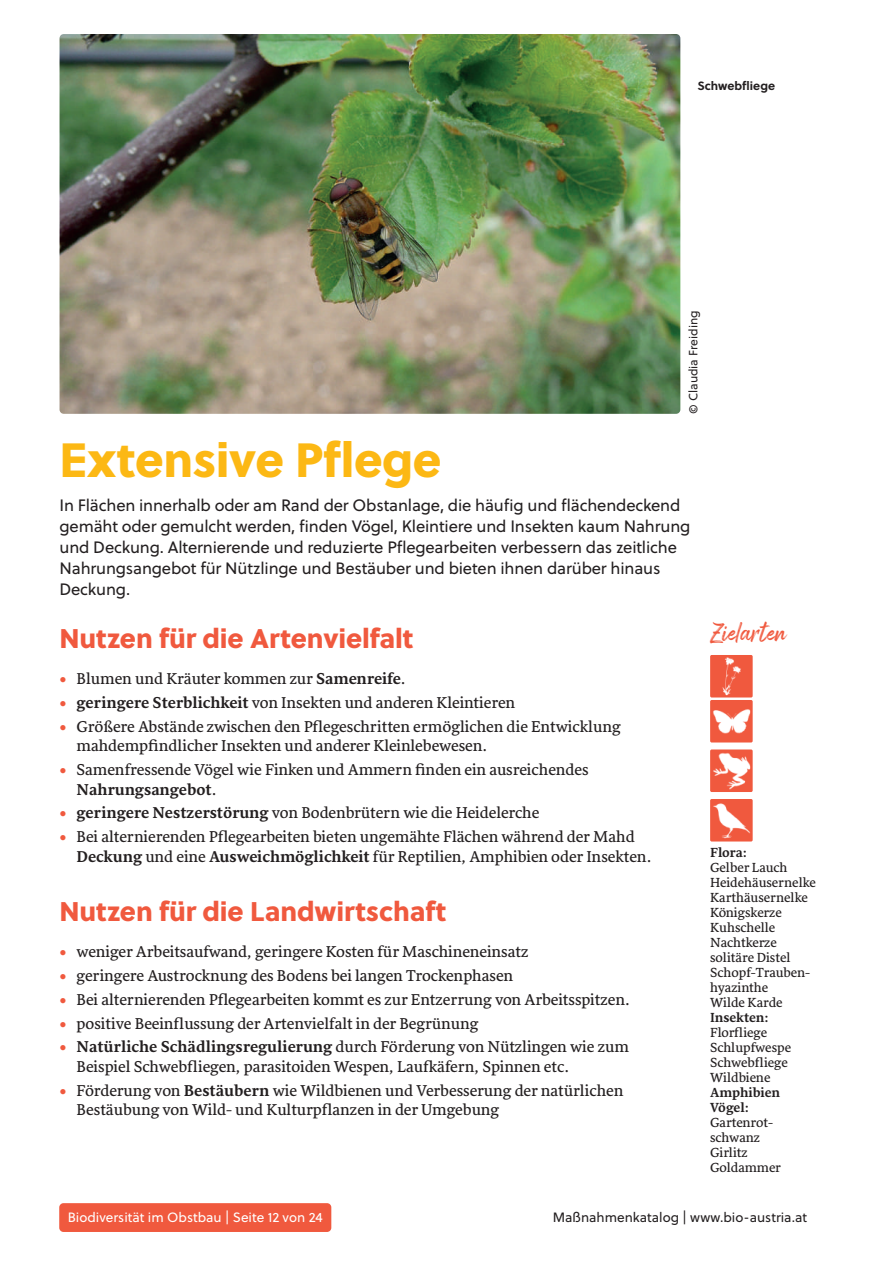
<style>
.page{position:relative;width:893px;height:1263px;background:#fff}
.page>*{position:absolute;margin:0;border:0;box-sizing:border-box;transform-origin:0 0}
.t1{font:48px "Soleil Xb";letter-spacing:-.01em;color:#fcb814}
.t2{font:27px "Soleil Xb";letter-spacing:-.005em;color:#f0593e}
.t3{font:24px "Arsilon";color:#f0593e}
.t4{font:16.5px/21px "Soleil";letter-spacing:-.01em;color:#231f20}
.t5{font:16.2px/19.5px "Sirba";color:#231f20}
.t6{font:13.5px/15px "Sirba";color:#231f20}
.t7{font:13.5px "Soleil";color:#fff}
.t8{font:13.5px "Soleil";color:#231f20}
.t9{font:700 13.5px/15px "Sirba";letter-spacing:-.005em;color:#231f20}
.t10{font:12px "Soleil";color:#231f20}
.t11{font:700 12px "Soleil";color:#231f20}
.s1{color:#f0593e}
.s2{font-weight:700}
</style>
<div class="page">
<div style="left:59px;top:1203px;width:272px;height:29px;background:#f0593e;border-radius:4px"></div>
<img style="left:60px;top:34px;width:620px;height:380px">
<img style="left:710px;top:655px;width:43px;height:42px">
<img style="left:710px;top:700px;width:43px;height:42px">
<img style="left:710px;top:749px;width:43px;height:43px">
<img style="left:710px;top:799px;width:43px;height:42px">
<p class="t11" style="left:697px;top:78px;width:79px">Schwebfliege</p>
<p class="t10" style="left:686px;top:414px;width:105px;rotate:-90deg">© Claudia Freiding</p>
<h1 class="t1" style="left:60px;top:428px;width:384px">Extensive Pflege</h1>
<p class="t4" style="left:60px;top:495px;width:632px">In Flächen innerhalb oder am Rand der Obstanlage, die häufig und flächendeckend gemäht oder gemulcht werden, finden Vögel, Kleintiere und Insekten kaum Nahrung und Deckung. Alternierende und reduzierte Pflegearbeiten verbessern das zeitliche Nahrungsangebot für Nützlinge und Bestäuber und bieten ihnen darüber hinaus Deckung.</p>
<h2 class="t2" style="left:60px;top:620px;width:355px">Nutzen für die Artenvielfalt</h2>
<p class="t5" style="left:60px;top:670px;width:348px"><span class="s1">•</span> Blumen und Kräuter kommen zur <span class="s2">Samenreife</span>.</p>
<p class="t5" style="left:60px;top:693px;width:457px"><span class="s1">•</span> <span class="s2">geringere Sterblichkeit</span> von Insekten und anderen Kleintieren</p>
<p class="t5" style="left:77px;top:717px;width:546px;text-indent:-17px"><span class="s1">•</span> Größere Abstände zwischen den Pflegeschritten ermöglichen die Entwicklung mahdempfindlicher Insekten und anderer Kleinlebewesen.</p>
<p class="t5" style="left:77px;top:760px;width:514px;text-indent:-17px"><span class="s1">•</span> Samenfressende Vögel wie Finken und Ammern finden ein ausreichendes<br><span class="s2">Nahrungsangebot</span>.</p>
<p class="t5" style="left:60px;top:804px;width:481px"><span class="s1">•</span> <span class="s2">geringere Nestzerstörung</span> von Bodenbrütern wie die Heidelerche</p>
<p class="t5" style="left:77px;top:827px;width:576px;text-indent:-17px"><span class="s1">•</span> Bei alternierenden Pflegearbeiten bieten ungemähte Flächen während der Mahd<br><span class="s2">Deckung</span> und eine <span class="s2">Ausweichmöglichkeit</span> für Reptilien, Amphibien oder Insekten.</p>
<h2 class="t2" style="left:60px;top:893px;width:388px">Nutzen für die Landwirtschaft</h2>
<p class="t5" style="left:60px;top:943px;width:470px"><span class="s1">•</span> weniger Arbeitsaufwand, geringere Kosten für Maschineneinsatz</p>
<p class="t5" style="left:60px;top:966px;width:455px"><span class="s1">•</span> geringere Austrocknung des Bodens bei langen Trockenphasen</p>
<p class="t5" style="left:60px;top:990px;width:572px"><span class="s1">•</span> Bei alternierenden Pflegearbeiten kommt es zur Entzerrung von Arbeitsspitzen.</p>
<p class="t5" style="left:60px;top:1014px;width:420px"><span class="s1">•</span> positive Beeinflussung der Artenvielfalt in der Begrünung</p>
<p class="t5" style="left:77px;top:1038px;width:554px;text-indent:-17px"><span class="s1">•</span> <span class="s2">Natürliche Schädlingsregulierung</span> durch Förderung von Nützlingen wie zum<br>Beispiel Schwebfliegen, parasitoiden Wespen, Laufkäfern, Spinnen etc.</p>
<p class="t5" style="left:77px;top:1081px;width:548px;text-indent:-17px"><span class="s1">•</span> Förderung von <span class="s2">Bestäubern</span> wie Wildbienen und Verbesserung der natürlichen<br>Bestäubung von Wild- und Kulturpflanzen in der Umgebung</p>
<h3 class="t3" style="left:710px;top:617px;width:78px">Zielarten</h3>
<p class="t9" style="left:710px;top:845px;width:38px">Flora:</p>
<p class="t6" style="left:710px;top:860px;width:107px">Gelber Lauch<br>Heidehäusernelke<br>Karthäusernelke<br>Königskerze<br>Kuhschelle<br>Nachtkerze solitäre Distel<br>Schopf-Trauben&shy;hyazinthe<br>Wilde Karde</p>
<p class="t9" style="left:710px;top:1010px;width:60px">Insekten:</p>
<p class="t6" style="left:710px;top:1025px;width:83px">Florfliege<br>Schlupfwespe<br>Schwebfliege<br>Wildbiene</p>
<p class="t9" style="left:710px;top:1085px;width:71px">Amphibien<br>Vögel:</p>
<p class="t6" style="left:710px;top:1115px;width:72px">Gartenrot&shy;schwanz<br>Girlitz<br>Goldammer</p>
<p class="t7" style="left:68px;top:1208px;width:257px">Biodiversität im Obstbau | Seite 12 von 24</p>
<p class="t8" style="left:553px;top:1208px;width:256px">Maßnahmenkatalog | www.bio-austria.at</p>
</div>
